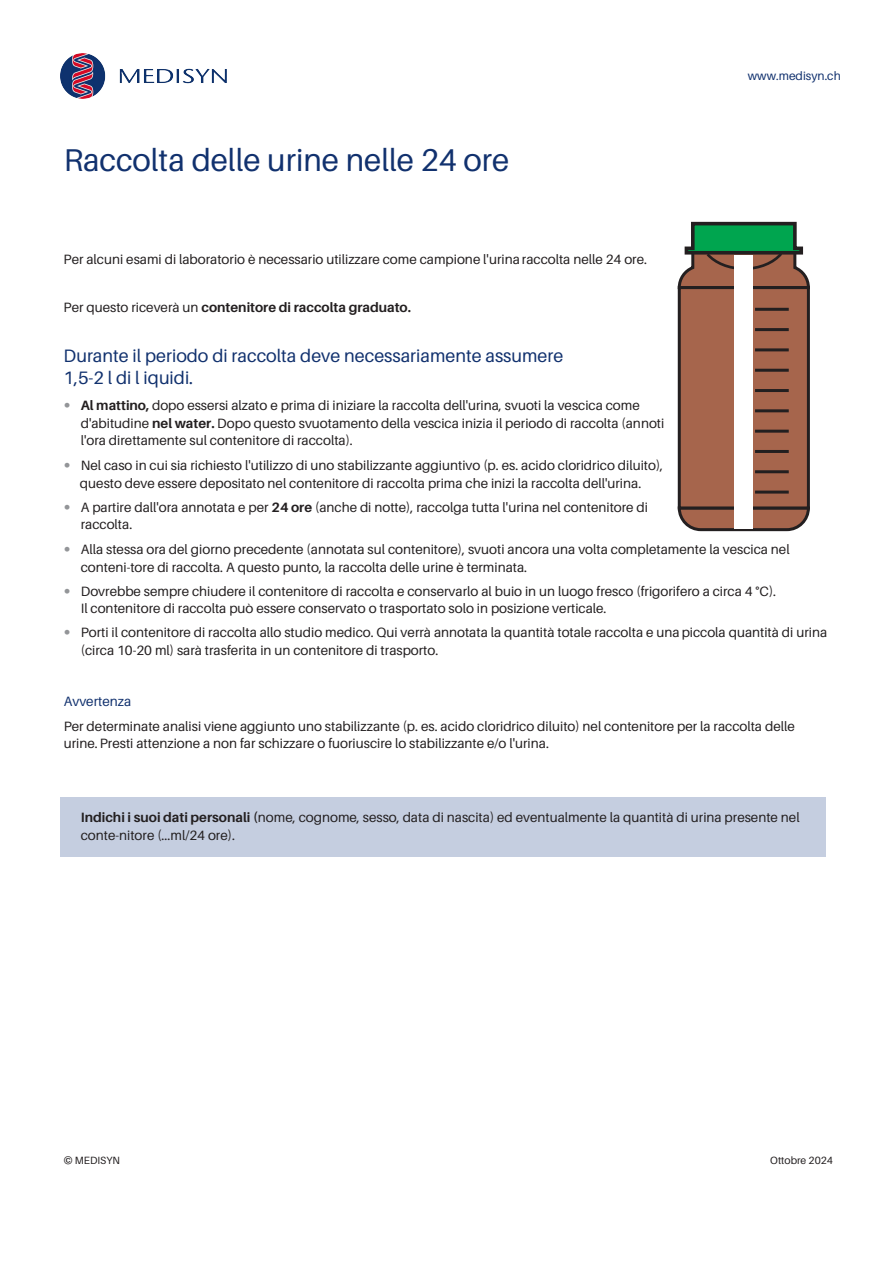
<style>
.page{position:relative;width:893px;height:1263px;background:#fff}
.page>*{position:absolute;margin:0;border:0;box-sizing:border-box;transform-origin:0 0}
.t1{font:31.5px "Aileron";color:#11316e}
.t2{font:18px/21.6px "Aileron";color:#11316e}
.t3{font:13.5px/18px "Aileron";color:#231f20}
.t4{font:700 13.5px "Aileron";color:#231f20}
.t5{font:13.5px "Aileron";color:#11316e}
.t6{font:12px "Aileron";color:#11316e}
.t7{font:10.5px "Aileron";color:#231f20}
.s1{font-weight:400}
.s2{font-family:"Helvetica Neue LT Std";font-weight:300;color:#939598}
.s3{font-weight:700}
</style>
<div class="page">
<div style="left:61px;top:797px;width:765px;height:60px;background:#c5cee0"></div>
<svg style="left:677px;top:505px;width:133px;height:27px;background:#996d5c"></svg>
<div style="left:679px;top:288px;width:129px;height:220px;background:#a6654c"></div>
<div style="left:678px;top:286px;width:132px;height:223px;border:3px solid #231f20"></div>
<hr style="left:755px;top:308px;width:34px;height:3px;background:#231f20">
<hr style="left:755px;top:328px;width:34px;height:3px;background:#231f20">
<hr style="left:755px;top:348px;width:34px;height:3px;background:#231f20">
<hr style="left:755px;top:369px;width:34px;height:3px;background:#231f20">
<hr style="left:755px;top:389px;width:34px;height:3px;background:#231f20">
<hr style="left:755px;top:409px;width:34px;height:3px;background:#231f20">
<hr style="left:755px;top:430px;width:34px;height:3px;background:#231f20">
<hr style="left:755px;top:450px;width:34px;height:3px;background:#231f20">
<hr style="left:755px;top:470px;width:34px;height:3px;background:#231f20">
<hr style="left:755px;top:491px;width:34px;height:3px;background:#231f20">
<svg style="left:677px;top:221px;width:133px;height:70px"></svg>
<div style="left:734px;top:255px;width:19px;height:273px;background:#fff"></div>
<img style="left:61px;top:53px;width:165px;height:46px">
<h1 class="t1" style="left:64px;top:143px;width:447px">Raccolta delle urine nelle 24 ore</h1>
<p class="t6" style="left:748px;top:69px;width:94px">www.medisyn.ch</p>
<p class="t3" style="left:64px;top:251px;width:585px">Per alcuni esami di laboratorio è necessario utilizzare come campione l'urina raccolta nelle 24 ore.</p>
<p class="t4" style="left:64px;top:300px;width:349px"><span class="s1">Per questo riceverà un</span> contenitore di raccolta graduato.</p>
<h2 class="t2" style="left:64px;top:345px;width:501px">Durante il periodo di raccolta deve necessariamente assumere<br>1,5-2 l di l iquidi.</h2>
<p class="t3" style="left:81px;top:396px;width:585px;text-indent:-17px"><span class="s2">•</span> <span class="s3">Al mattino,</span> dopo essersi alzato e prima di iniziare la raccolta dell'urina, svuoti la vescica come d'abitudine <span class="s3">nel water.</span> Dopo questo svuotamento della vescica inizia il periodo di raccolta (annoti l'ora direttamente sul contenitore di raccolta).</p>
<p class="t3" style="left:64px;top:456px;width:601px;text-align:center"><span class="s2">•</span> Nel caso in cui sia richiesto l'utilizzo di uno stabilizzante aggiuntivo (p. es. acido cloridrico diluito), questo deve essere depositato nel contenitore di raccolta prima che inizi la raccolta dell'urina.</p>
<p class="t3" style="left:81px;top:499px;width:569px;line-height:17px;text-indent:-17px"><span class="s2">•</span> A partire dall'ora annotata e per <span class="s3">24 ore</span> (anche di notte), raccolga tutta l'urina nel contenitore di raccolta.</p>
<p class="t3" style="left:81px;top:540px;width:710px;text-indent:-17px"><span class="s2">•</span> Alla stessa ora del giorno precedente (annotata sul contenitore), svuoti ancora una volta completamente la vescica nel conteni-tore di raccolta. A questo punto, la raccolta delle urine è terminata.</p>
<p class="t3" style="left:81px;top:583px;width:697px;line-height:17px;text-indent:-17px"><span class="s2">•</span> Dovrebbe sempre chiudere il contenitore di raccolta e conservarlo al buio in un luogo fresco (frigorifero a circa 4 °C).<br>Il contenitore di raccolta può essere conservato o trasportato solo in posizione verticale.</p>
<p class="t3" style="left:81px;top:624px;width:748px;text-indent:-17px"><span class="s2">•</span> Porti il contenitore di raccolta allo studio medico. Qui verrà annotata la quantità totale raccolta e una piccola quantità di urina (circa 10-20 ml) sarà trasferita in un contenitore di trasporto.</p>
<p class="t5" style="left:64px;top:694px;width:69px">Avvertenza</p>
<p class="t3" style="left:64px;top:717px;width:733px;line-height:17px">Per determinate analisi viene aggiunto uno stabilizzante (p. es. acido cloridrico diluito) nel contenitore per la raccolta delle urine. Presti attenzione a non far schizzare o fuoriuscire lo stabilizzante e/o l'urina.</p>
<p class="t3" style="left:81px;top:808px;width:720px"><span class="s3">Indichi i suoi dati personali (</span>nome, cognome, sesso, data di nascita) ed eventualmente la quantità di urina presente nel conte-nitore (...ml/24 ore).</p>
<p class="t7" style="left:64px;top:1154px;width:58px">© MEDISYN</p>
<p class="t7" style="left:770px;top:1154px;width:64px">Ottobre 2024</p>
</div>
